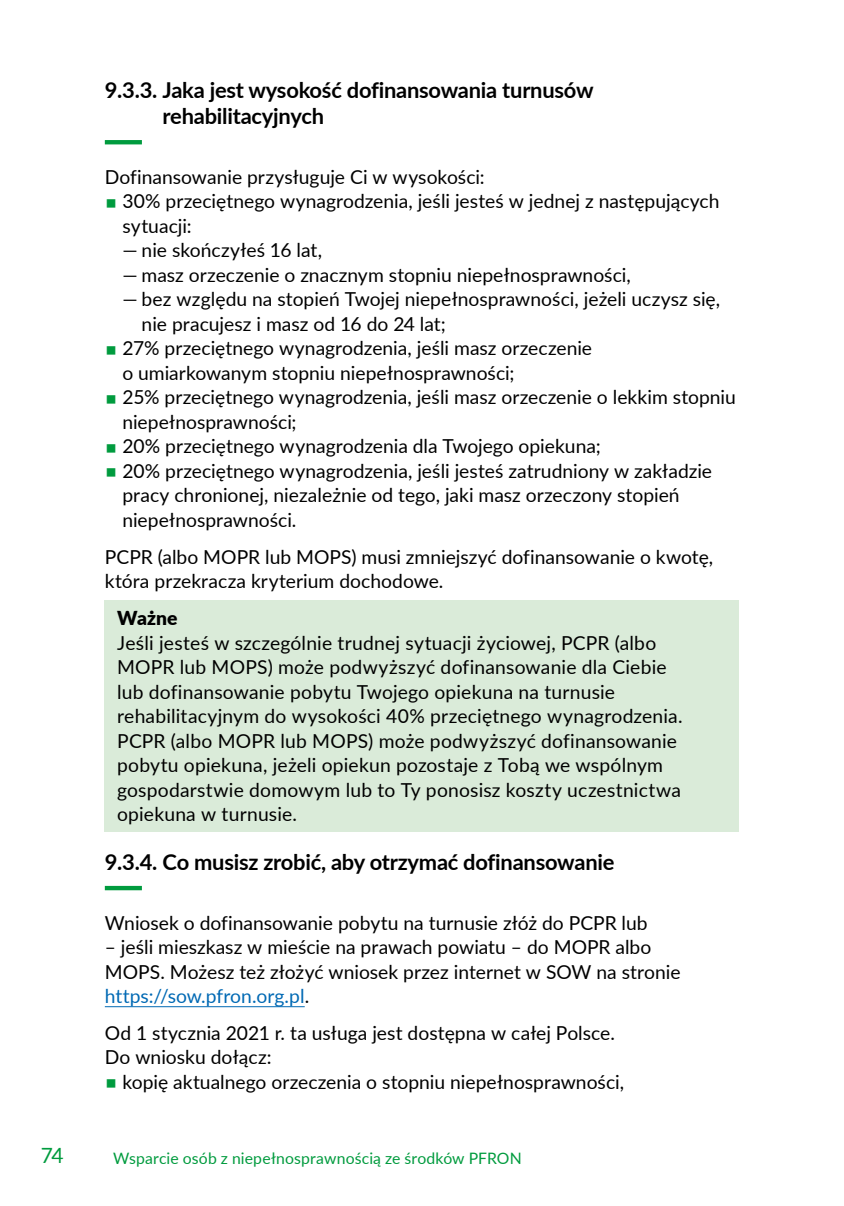
<style>
.page{position:relative;width:844px;height:1206px;background:#fff}
.page>*{position:absolute;margin:0;border:0;box-sizing:border-box;transform-origin:0 0}
.t1{font:700 21.88px/26.2px "Lato";letter-spacing:-.01em;color:#000}
.t2{font:21px "Lato";color:#009b3e}
.t3{font:19.25px/24.5px "Lato";letter-spacing:.005em;color:#000}
.t4{font:900 19.25px "Lato";letter-spacing:.005em;color:#000}
.t5{font:15.75px "Lato";letter-spacing:.01em;color:#009b3e}
.s1{font-size:31.5px;color:#009b3e}
.s2{color:#0069b4}
</style>
<div class="page">
<svg style="left:105px;top:140px;width:37px;height:4px"></svg>
<div style="left:105px;top:600px;width:634px;height:28px;background:#daebd9"></div>
<div style="left:105px;top:628px;width:634px;height:203px;background:#daebd9"></div>
<div style="left:105px;top:885px;width:37px;height:5px;background:#009b3e"></div>
<hr style="left:105px;top:1006px;width:199px;height:1px;background:#0069b4">
<p class="t1" style="left:163px;top:76px;width:432px;text-indent:-58px">9.3.3. Jaka jest wysokość dofinansowania turnusów rehabilitacyjnych</p>
<p class="t3" style="left:105px;top:164px;width:381px">Dofinansowanie przysługuje Ci w wysokości:</p>
<p class="t3" style="left:122px;top:188px;width:598px;text-indent:-18px"><span class="s1">▪</span> 30% przeciętnego wynagrodzenia, jeśli jesteś w jednej z następujących sytuacji:</p>
<p class="t3" style="left:122px;top:238px;width:201px">— nie skończyłeś 16 lat,</p>
<p class="t3" style="left:122px;top:263px;width:510px">— masz orzeczenie o znacznym stopniu niepełnosprawności,</p>
<p class="t3" style="left:142px;top:287px;width:580px;text-indent:-19px">— bez względu na stopień Twojej niepełnosprawności, jeżeli uczysz się, nie pracujesz i masz od 16 do 24 lat;</p>
<p class="t3" style="left:122px;top:335px;width:471px;text-indent:-18px"><span class="s1">▪</span> 27% przeciętnego wynagrodzenia, jeśli masz orzeczenie o umiarkowanym stopniu niepełnosprawności;</p>
<p class="t3" style="left:122px;top:384px;width:615px;text-indent:-18px"><span class="s1">▪</span> 25% przeciętnego wynagrodzenia, jeśli masz orzeczenie o lekkim stopniu niepełnosprawności;</p>
<p class="t3" style="left:105px;top:433px;width:497px"><span class="s1">▪</span> 20% przeciętnego wynagrodzenia dla Twojego opiekuna;</p>
<p class="t3" style="left:122px;top:458px;width:591px;text-indent:-18px"><span class="s1">▪</span> 20% przeciętnego wynagrodzenia, jeśli jesteś zatrudniony w zakładzie pracy chronionej, niezależnie od tego, jaki masz orzeczony stopień niepełnosprawności.</p>
<p class="t3" style="left:105px;top:543px;width:609px">PCPR (albo MOPR lub MOPS) musi zmniejszyć dofinansowanie o kwotę, która przekracza kryterium dochodowe.</p>
<p class="t4" style="left:117px;top:603px;width:62px">Ważne</p>
<p class="t3" style="left:117px;top:629px;width:567px">Jeśli jesteś w szczególnie trudnej sytuacji życiowej, PCPR (albo MOPR lub MOPS) może podwyższyć dofinansowanie dla Ciebie lub dofinansowanie pobytu Twojego opiekuna na turnusie rehabilitacyjnym do wysokości 40% przeciętnego wynagrodzenia.<br>PCPR (albo MOPR lub MOPS) może podwyższyć dofinansowanie pobytu opiekuna, jeżeli opiekun pozostaje z Tobą we wspólnym gospodarstwie domowym lub to Ty ponosisz koszty uczestnictwa opiekuna w turnusie.</p>
<p class="t1" style="left:105px;top:848px;width:511px">9.3.4. Co musisz zrobić, aby otrzymać dofinansowanie</p>
<p class="t3" style="left:105px;top:909px;width:544px">Wniosek o dofinansowanie pobytu na turnusie złóż do PCPR lub</p>
<p class="t3" style="left:105px;top:934px;width:577px">– jeśli mieszkasz w mieście na prawach powiatu – do MOPR albo<br>MOPS. Możesz też złożyć wniosek przez internet w SOW na stronie <span class="s2">https://sow.pfron.org.pl</span>.</p>
<p class="t3" style="left:105px;top:1019px;width:511px">Od 1 stycznia 2021 r. ta usługa jest dostępna w całej Polsce.<br>Do wniosku dołącz:</p>
<p class="t3" style="left:105px;top:1068px;width:520px"><span class="s1">▪</span> kopię aktualnego orzeczenia o stopniu niepełnosprawności,</p>
<p class="t2" style="left:41px;top:1140px;width:24px">74</p>
<p class="t5" style="left:113px;top:1146px;width:410px">Wsparcie osób z niepełnosprawnością ze środków PFRON</p>
</div>
